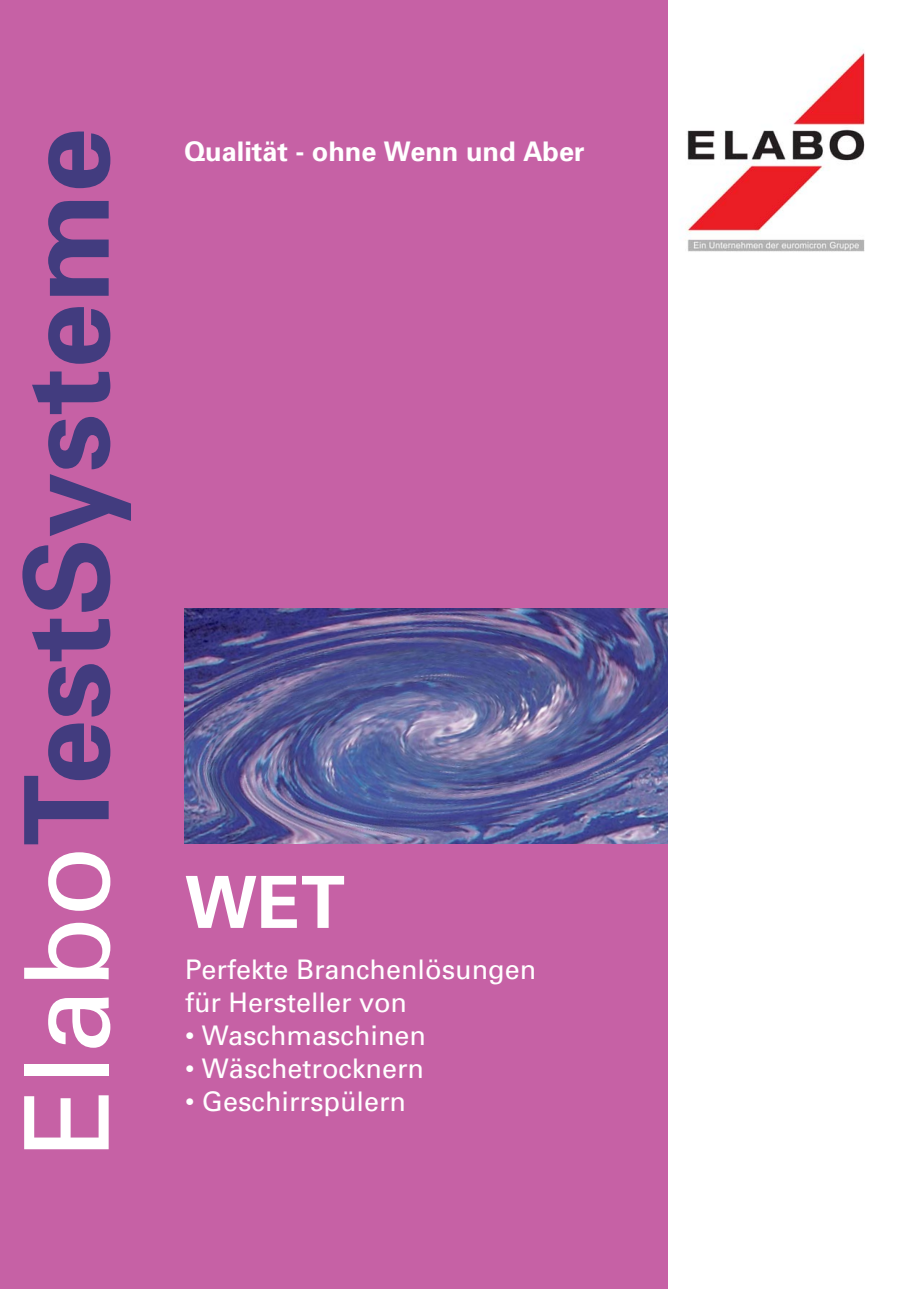
<style>
.page{position:relative;width:906px;height:1289px;background:#fff}
.page>*{position:absolute;margin:0;border:0;box-sizing:border-box;transform-origin:0 0}
.t1{font:700 117px "Univers";color:#423c7f}
.t2{font:700 72px "Univers";color:#fff}
.t3{font:27px/33px "Univers";color:#fff}
.t4{font:700 27px "Univers";color:#fff}
.s1{font-weight:400;color:#fff}
</style>
<div class="page">
<div style="left:0;top:0;width:668px;height:1288px;background:#c661a5"></div>
<img style="left:184px;top:608px;width:484px;height:235px">
<img style="left:687px;top:52px;width:178px;height:200px">
<h1 class="t1" style="left:24px;top:1157px;width:1031px;rotate:-90deg"><span class="s1">Elabo</span>TestSysteme</h1>
<p class="t4" style="left:184px;top:142px;width:402px">Qualität - ohne Wenn und Aber</p>
<h2 class="t2" style="left:185px;top:875px;width:161px">WET</h2>
<p class="t3" style="left:185px;top:955px;width:353px">Perfekte Branchenlösungen für Hersteller von</p>
<p class="t3" style="left:185px;top:1021px;width:242px">• Waschmaschinen</p>
<p class="t3" style="left:185px;top:1054px;width:240px">• Wäschetrocknern</p>
<p class="t3" style="left:185px;top:1087px;width:222px">• Geschirrspülern</p>
</div>
